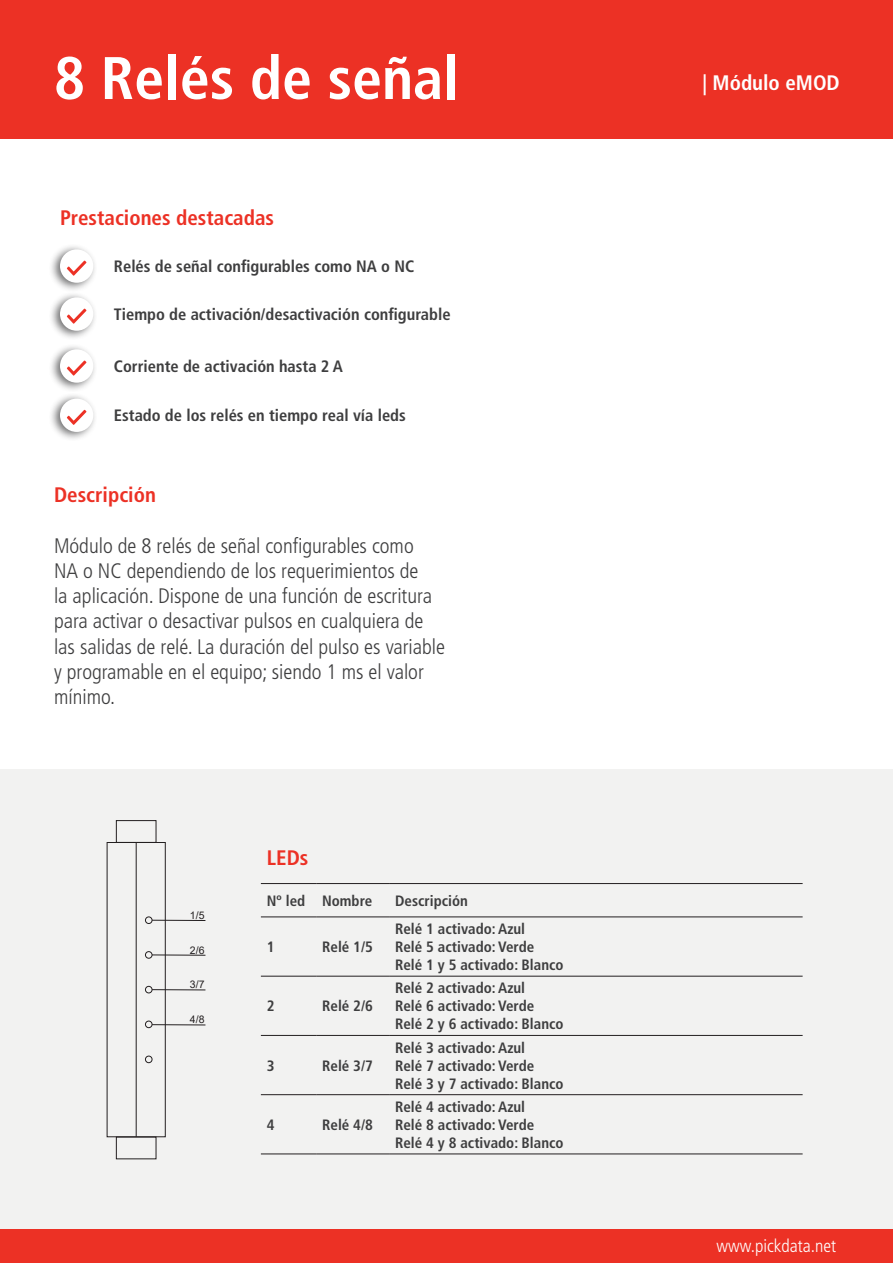
<style>
.page{position:relative;width:893px;height:1263px;background:#fff}
.page>*{position:absolute;margin:0;border:0;box-sizing:border-box;transform-origin:0 0}
.t1{font:700 condensed 60px "Frutiger LT Std";color:#fff}
.t2{font:28.05px "Arial";color:#231f20}
.t3{font:300 condensed 21px/25.2px "Frutiger LT Std";color:#3e3e3f}
.t4{font:700 condensed 21px "Frutiger LT Std";color:#ec3125}
.t5{font:700 condensed 21px "Frutiger LT Std";color:#fff}
.t6{font:300 condensed 18px "Frutiger LT Std";color:#fff}
.t7{font:700 condensed 16.5px "Frutiger LT Std";color:#3e3e3f}
.t8{font:700 condensed 15px "Frutiger LT Std";color:#3e3e3f}
.t9{font:10.5px "Arial";color:#231f20}
</style>
<div class="page">
<div style="left:0;top:0;width:893px;height:139px;background:#ec3125"></div>
<div style="left:0;top:770px;width:893px;height:493px;background:#f2f2f1"></div>
<div style="left:49px;top:244px;width:49px;height:49px;background:#3e3e3f;opacity:.75"></div>
<div style="left:60px;top:249px;width:33px;height:34px;background:#fff;border-radius:50%"></div>
<svg style="left:67px;top:261px;width:19px;height:15px"></svg>
<div style="left:49px;top:292px;width:49px;height:49px;background:#3e3e3f;opacity:.75"></div>
<div style="left:60px;top:297px;width:33px;height:34px;background:#fff;border-radius:50%"></div>
<svg style="left:67px;top:309px;width:19px;height:15px"></svg>
<div style="left:49px;top:344px;width:49px;height:49px;background:#3e3e3f;opacity:.75"></div>
<div style="left:60px;top:349px;width:33px;height:34px;background:#fff;border-radius:50%"></div>
<svg style="left:67px;top:360px;width:19px;height:16px"></svg>
<div style="left:49px;top:393px;width:49px;height:49px;background:#3e3e3f;opacity:.75"></div>
<div style="left:60px;top:399px;width:33px;height:33px;background:#fff;border-radius:50%"></div>
<svg style="left:67px;top:410px;width:19px;height:15px"></svg>
<hr style="left:261px;top:976px;width:55px;height:1px;background:#231f20">
<hr style="left:261px;top:1035px;width:55px;height:1px;background:#231f20">
<hr style="left:261px;top:1094px;width:55px;height:1px;background:#231f20">
<hr style="left:261px;top:1154px;width:55px;height:1px;background:#231f20">
<hr style="left:316px;top:976px;width:73px;height:1px;background:#231f20">
<hr style="left:389px;top:976px;width:414px;height:1px;background:#231f20">
<hr style="left:316px;top:1035px;width:73px;height:1px;background:#231f20">
<hr style="left:389px;top:1035px;width:414px;height:1px;background:#231f20">
<hr style="left:316px;top:1094px;width:73px;height:1px;background:#231f20">
<hr style="left:389px;top:1094px;width:414px;height:1px;background:#231f20">
<hr style="left:316px;top:1154px;width:73px;height:1px;background:#231f20">
<hr style="left:389px;top:1154px;width:414px;height:1px;background:#231f20">
<hr style="left:261px;top:883px;width:55px;height:1px;background:#231f20">
<hr style="left:316px;top:883px;width:73px;height:1px;background:#231f20">
<hr style="left:389px;top:883px;width:414px;height:1px;background:#231f20">
<hr style="left:261px;top:917px;width:55px;height:1px;background:#231f20">
<hr style="left:316px;top:917px;width:73px;height:1px;background:#231f20">
<hr style="left:389px;top:917px;width:414px;height:1px;background:#231f20">
<div style="left:0;top:1230px;width:893px;height:33px;background:#ec3125"></div>
<div style="left:107px;top:842px;width:59px;height:295px;border:1px solid #231f20"></div>
<hr style="left:136px;top:842px;width:1px;height:295px;background:#231f20">
<div style="left:116px;top:820px;width:40px;height:23px;border:1px solid #231f20"></div>
<div style="left:145px;top:986px;width:7px;height:7px;border:1px solid #231f20;border-radius:50%"></div>
<div style="left:145px;top:951px;width:7px;height:7px;border:1px solid #231f20;border-radius:50%"></div>
<div style="left:145px;top:1021px;width:7px;height:7px;border:1px solid #231f20;border-radius:50%"></div>
<div style="left:145px;top:916px;width:7px;height:8px;border:1px solid #231f20;border-radius:50%"></div>
<hr style="left:152px;top:920px;width:53px;height:1px;background:#231f20">
<hr style="left:152px;top:954px;width:53px;height:1px;background:#231f20">
<hr style="left:152px;top:989px;width:53px;height:1px;background:#231f20">
<hr style="left:152px;top:1024px;width:53px;height:1px;background:#231f20">
<div style="left:145px;top:1056px;width:7px;height:7px;border:1px solid #231f20;border-radius:50%"></div>
<p class="t1" style="left:54px;top:43px;width:406px">8 Relés de señal</p>
<p class="t4" style="left:60px;top:205px;width:216px">Prestaciones destacadas</p>
<p class="t7" style="left:114px;top:257px;width:302px">Relés de señal configurables como NA o NC</p>
<p class="t7" style="left:114px;top:305px;width:338px">Tiempo de activación/desactivación configurable</p>
<p class="t7" style="left:114px;top:357px;width:231px">Corriente de activación hasta 2 A</p>
<p class="t7" style="left:114px;top:406px;width:293px">Estado de los relés en tiempo real vía leds</p>
<p class="t4" style="left:54px;top:483px;width:103px">Descripción</p>
<p class="t3" style="left:54px;top:533px;width:393px">Módulo de 8 relés de señal configurables como<br>NA o NC dependiendo de los requerimientos de<br>la aplicación. Dispone de una función de escritura para activar o desactivar pulsos en cualquiera de las salidas de relé. La duración del pulso es variable y programable en el equipo; siendo 1 ms el valor mínimo.</p>
<p class="t2" style="left:118px;top:661px;width:348px">eMOD - 8 SIGNAL RELAYS</p>
<p class="t9" style="left:190px;top:908px;width:16px">1/5</p>
<p class="t9" style="left:190px;top:943px;width:16px">2/6</p>
<p class="t9" style="left:190px;top:977px;width:16px">3/7</p>
<p class="t9" style="left:190px;top:1012px;width:16px">4/8</p>
<p class="t4" style="left:267px;top:845px;width:43px">LEDs</p>
<p class="t8" style="left:267px;top:892px;width:40px">Nº led</p>
<p class="t8" style="left:322px;top:892px;width:52px">Nombre</p>
<p class="t8" style="left:395px;top:892px;width:74px">Descripción</p>
<p class="t8" style="left:267px;top:938px;width:9px">1</p>
<p class="t8" style="left:322px;top:938px;width:52px">Relé 1/5</p>
<p class="t8" style="left:395px;top:920px;width:132px">Relé 1 activado: Azul</p>
<p class="t8" style="left:395px;top:938px;width:141px">Relé 5 activado: Verde</p>
<p class="t8" style="left:395px;top:956px;width:170px">Relé 1 y 5 activado: Blanco</p>
<p class="t8" style="left:267px;top:997px;width:9px">2</p>
<p class="t8" style="left:322px;top:997px;width:52px">Relé 2/6</p>
<p class="t8" style="left:267px;top:1056px;width:9px">3</p>
<p class="t8" style="left:322px;top:1056px;width:52px">Relé 3/7</p>
<p class="t8" style="left:267px;top:1116px;width:9px">4</p>
<p class="t8" style="left:322px;top:1116px;width:52px">Relé 4/8</p>
<p class="t8" style="left:395px;top:979px;width:132px">Relé 2 activado: Azul</p>
<p class="t8" style="left:395px;top:997px;width:141px">Relé 6 activado: Verde</p>
<p class="t8" style="left:395px;top:1015px;width:170px">Relé 2 y 6 activado: Blanco</p>
<p class="t8" style="left:395px;top:1038px;width:132px">Relé 3 activado: Azul</p>
<p class="t8" style="left:395px;top:1056px;width:141px">Relé 7 activado: Verde</p>
<p class="t8" style="left:395px;top:1074px;width:170px">Relé 3 y 7 activado: Blanco</p>
<p class="t8" style="left:395px;top:1098px;width:132px">Relé 4 activado: Azul</p>
<p class="t8" style="left:395px;top:1116px;width:141px">Relé 8 activado: Verde</p>
<p class="t8" style="left:395px;top:1134px;width:170px">Relé 4 y 8 activado: Blanco</p>
<p class="t5" style="left:702px;top:70px;width:139px">| Módulo eMOD</p>
<p class="t6" style="left:716px;top:1236px;width:121px">www.pickdata.net</p>
</div>
